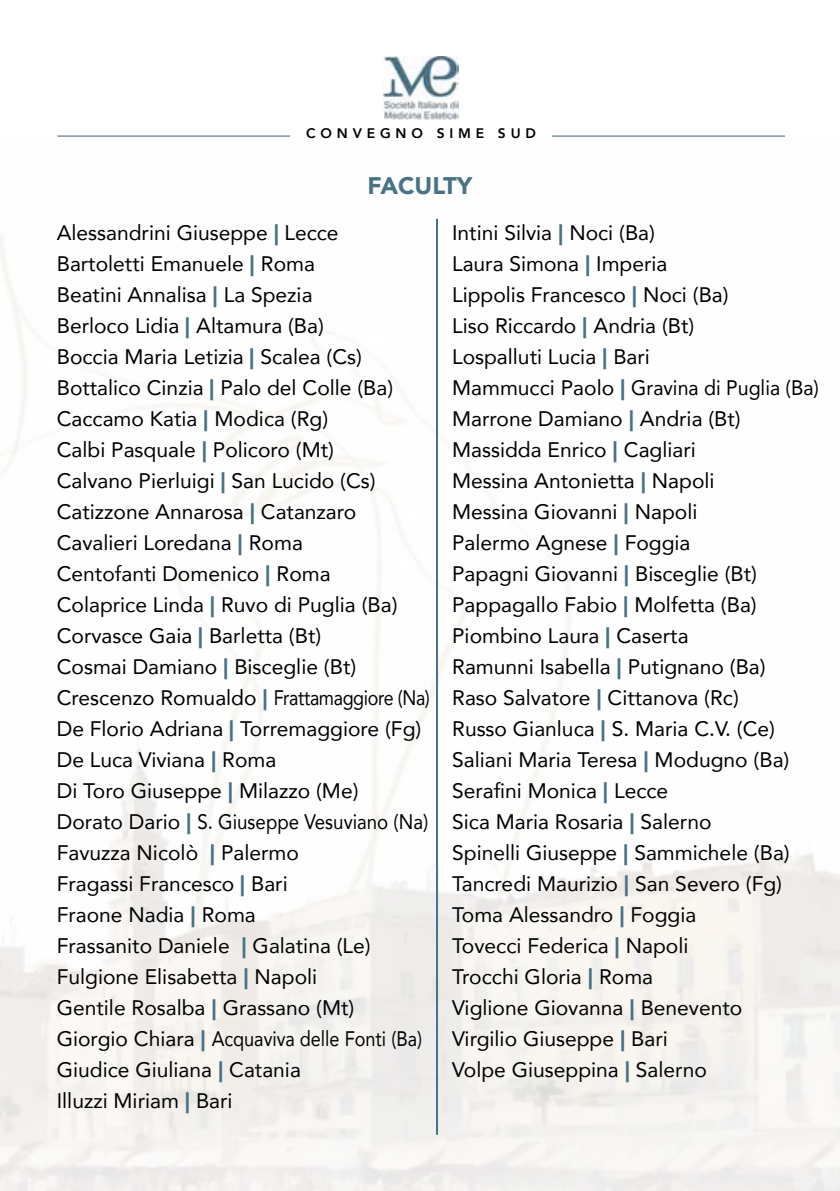
<style>
.page{position:relative;width:840px;height:1191px;background:#fff}
.page>*{position:absolute;margin:0;border:0;box-sizing:border-box;transform-origin:0 0}
.t1{font:900 24px "Avenir";color:#497284}
.t2{font:21px/31px "Avenir";color:#000}
.t3{font:800 13.8px "Avenir";letter-spacing:.35em;color:#000}
.s1{font-weight:900;color:#497284}
</style>
<div class="page">
<img style="left:383px;top:57px;width:75px;height:63px">
<hr style="left:57px;top:135px;width:233px;height:2px;background:#497284">
<hr style="left:552px;top:135px;width:232px;height:2px;background:#497284">
<hr style="left:436px;top:219px;width:2px;height:915px;background:#497284">
<p class="t3" style="left:306px;top:123px;width:231px">CONVEGNO SIME SUD</p>
<p class="t1" style="left:367px;top:165px;width:106px">FACULTY</p>
<p class="t2" style="left:57px;top:216px;width:374px">Alessandrini Giuseppe <span class="s1">|</span> Lecce<br>Bartoletti Emanuele <span class="s1">|</span> Roma<br>Beatini Annalisa <span class="s1">|</span> La Spezia<br>Berloco Lidia <span class="s1">|</span> Altamura (Ba)<br>Boccia Maria Letizia <span class="s1">|</span> Scalea (Cs)<br>Bottalico Cinzia <span class="s1">|</span> Palo del Colle (Ba)<br>Caccamo Katia <span class="s1">|</span> Modica (Rg)<br>Calbi Pasquale <span class="s1">|</span> Policoro (Mt)<br>Calvano Pierluigi <span class="s1">|</span> San Lucido (Cs)<br>Catizzone Annarosa <span class="s1">|</span> Catanzaro<br>Cavalieri Loredana <span class="s1">|</span> Roma<br>Centofanti Domenico <span class="s1">|</span> Roma<br>Colaprice Linda <span class="s1">|</span> Ruvo di Puglia (Ba)<br>Corvasce Gaia <span class="s1">|</span> Barletta (Bt)<br>Cosmai Damiano <span class="s1">|</span> Bisceglie (Bt)<br>Crescenzo Romualdo <span class="s1">|</span> Frattamaggiore (Na)<br>De Florio Adriana <span class="s1">|</span> Torremaggiore (Fg)<br>De Luca Viviana <span class="s1">|</span> Roma<br>Di Toro Giuseppe <span class="s1">|</span> Milazzo (Me)<br>Dorato Dario <span class="s1">|</span> S. Giuseppe Vesuviano (Na)<br>Favuzza Nicolò <span class="s1">|</span> Palermo<br>Fragassi Francesco <span class="s1">|</span> Bari<br>Fraone Nadia <span class="s1">|</span> Roma<br>Frassanito Daniele <span class="s1">|</span> Galatina (Le)<br>Fulgione Elisabetta <span class="s1">|</span> Napoli<br>Gentile Rosalba <span class="s1">|</span> Grassano (Mt)<br>Giorgio Chiara <span class="s1">|</span> Acquaviva delle Fonti (Ba)<br>Giudice Giuliana <span class="s1">|</span> Catania<br>Illuzzi Miriam <span class="s1">|</span> Bari</p>
<p class="t2" style="left:452px;top:216px;width:368px">Intini Silvia <span class="s1">|</span> Noci (Ba)<br>Laura Simona <span class="s1">|</span> Imperia<br>Lippolis Francesco <span class="s1">|</span> Noci (Ba)<br>Liso Riccardo <span class="s1">|</span> Andria (Bt)<br>Lospalluti Lucia <span class="s1">|</span> Bari<br>Mammucci Paolo <span class="s1">|</span> Gravina di Puglia (Ba)<br>Marrone Damiano <span class="s1">|</span> Andria (Bt)<br>Massidda Enrico <span class="s1">|</span> Cagliari<br>Messina Antonietta <span class="s1">|</span> Napoli<br>Messina Giovanni <span class="s1">|</span> Napoli<br>Palermo Agnese <span class="s1">|</span> Foggia<br>Papagni Giovanni <span class="s1">|</span> Bisceglie (Bt)<br>Pappagallo Fabio <span class="s1">|</span> Molfetta (Ba)<br>Piombino Laura <span class="s1">|</span> Caserta<br>Ramunni Isabella <span class="s1">|</span> Putignano (Ba)<br>Raso Salvatore <span class="s1">|</span> Cittanova (Rc)<br>Russo Gianluca <span class="s1">|</span> S. Maria C.V. (Ce)<br>Saliani Maria Teresa <span class="s1">|</span> Modugno (Ba)<br>Serafini Monica <span class="s1">|</span> Lecce<br>Sica Maria Rosaria <span class="s1">|</span> Salerno<br>Spinelli Giuseppe <span class="s1">|</span> Sammichele (Ba)<br>Tancredi Maurizio <span class="s1">|</span> San Severo (Fg)<br>Toma Alessandro <span class="s1">|</span> Foggia<br>Tovecci Federica <span class="s1">|</span> Napoli<br>Trocchi Gloria <span class="s1">|</span> Roma<br>Viglione Giovanna <span class="s1">|</span> Benevento<br>Virgilio Giuseppe <span class="s1">|</span> Bari<br>Volpe Giuseppina <span class="s1">|</span> Salerno</p>
</div>
